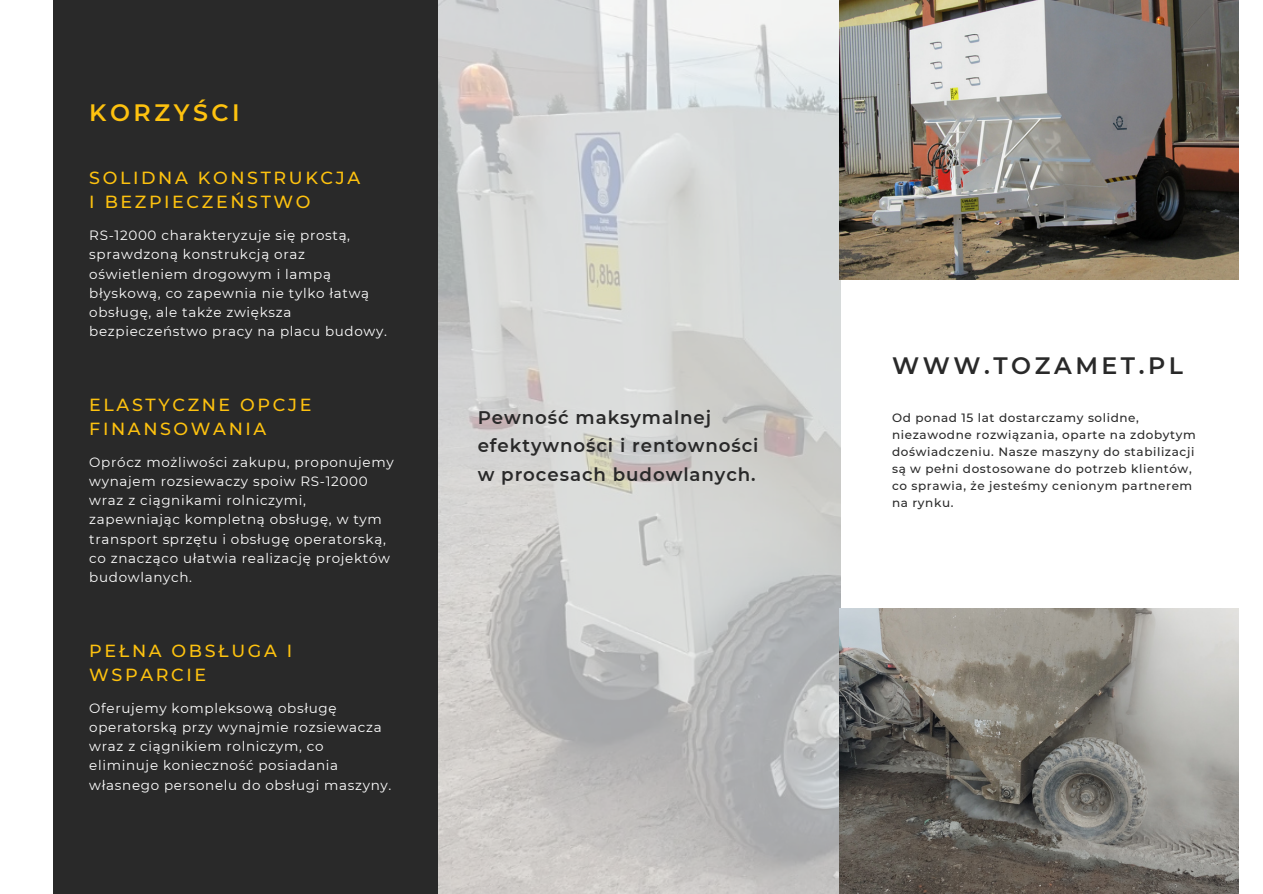
<style>
.page{position:relative;width:1263px;height:894px;background:#fff}
.page>*{position:absolute;margin:0;border:0;box-sizing:border-box;transform-origin:0 0}
.t1{font:600 23.7px "Montserrat";letter-spacing:.15em;color:#292929}
.t2{font:600 23.7px "Montserrat";letter-spacing:.15em;color:#fec20f}
.t3{font:600 18.3px/28.5px "Montserrat";letter-spacing:.05em;color:#292929}
.t4{font:500 17.55px/23.7px "Montserrat";letter-spacing:.15em;color:#fec20f}
.t5{font:13.5px/19px "Montserrat";letter-spacing:.05em;color:#fff}
.t6{font:500 12px/17px "Montserrat";letter-spacing:.05em;color:#292929}
</style>
<div class="page">
<img style="left:438px;top:0;width:402px;height:893px">
<img style="left:840px;top:0;width:398px;height:280px">
<img style="left:840px;top:608px;width:398px;height:285px">
<div style="left:53px;top:0;width:385px;height:893px;background:#292929"></div>
<h2 class="t2" style="left:89px;top:98px;width:152px">KORZYŚCI</h2>
<p class="t4" style="left:89px;top:166px;width:272px">SOLIDNA KONSTRUKCJA<br>I BEZPIECZEŃSTWO</p>
<h4 class="t5" style="left:89px;top:226px;width:299px">RS-12000 charakteryzuje się prostą, sprawdzoną konstrukcją oraz oświetleniem drogowym i lampą błyskową, co zapewnia nie tylko łatwą obsługę, ale także zwiększa bezpieczeństwo pracy na placu budowy.</h4>
<p class="t4" style="left:89px;top:393px;width:224px">ELASTYCZNE OPCJE<br>FINANSOWANIA</p>
<h3 class="t5" style="left:89px;top:452px;width:306px">Oprócz możliwości zakupu, proponujemy wynajem rozsiewaczy spoiw RS-12000 wraz z ciągnikami rolniczymi, zapewniając kompletną obsługę, w tym transport sprzętu i obsługę operatorską, co znacząco ułatwia realizację projektów budowlanych.</h3>
<p class="t4" style="left:89px;top:638px;width:204px">PEŁNA OBSŁUGA I<br>WSPARCIE</p>
<h1 class="t5" style="left:89px;top:698px;width:304px">Oferujemy kompleksową obsługę operatorską przy wynajmie rozsiewacza wraz z ciągnikiem rolniczym, co eliminuje konieczność posiadania własnego personelu do obsługi maszyny.</h1>
<h4 class="t3" style="left:478px;top:403px;width:282px">Pewność maksymalnej efektywności i rentowności w procesach budowlanych.</h4>
<h2 class="t1" style="left:892px;top:351px;width:292px">WWW.TOZAMET.PL</h2>
<h4 class="t6" style="left:892px;top:409px;width:305px">Od ponad 15 lat dostarczamy solidne, niezawodne rozwiązania, oparte na zdobytym doświadczeniu. Nasze maszyny do stabilizacji są w pełni dostosowane do potrzeb klientów, co sprawia, że jesteśmy cenionym partnerem na rynku.</h4>
</div>
